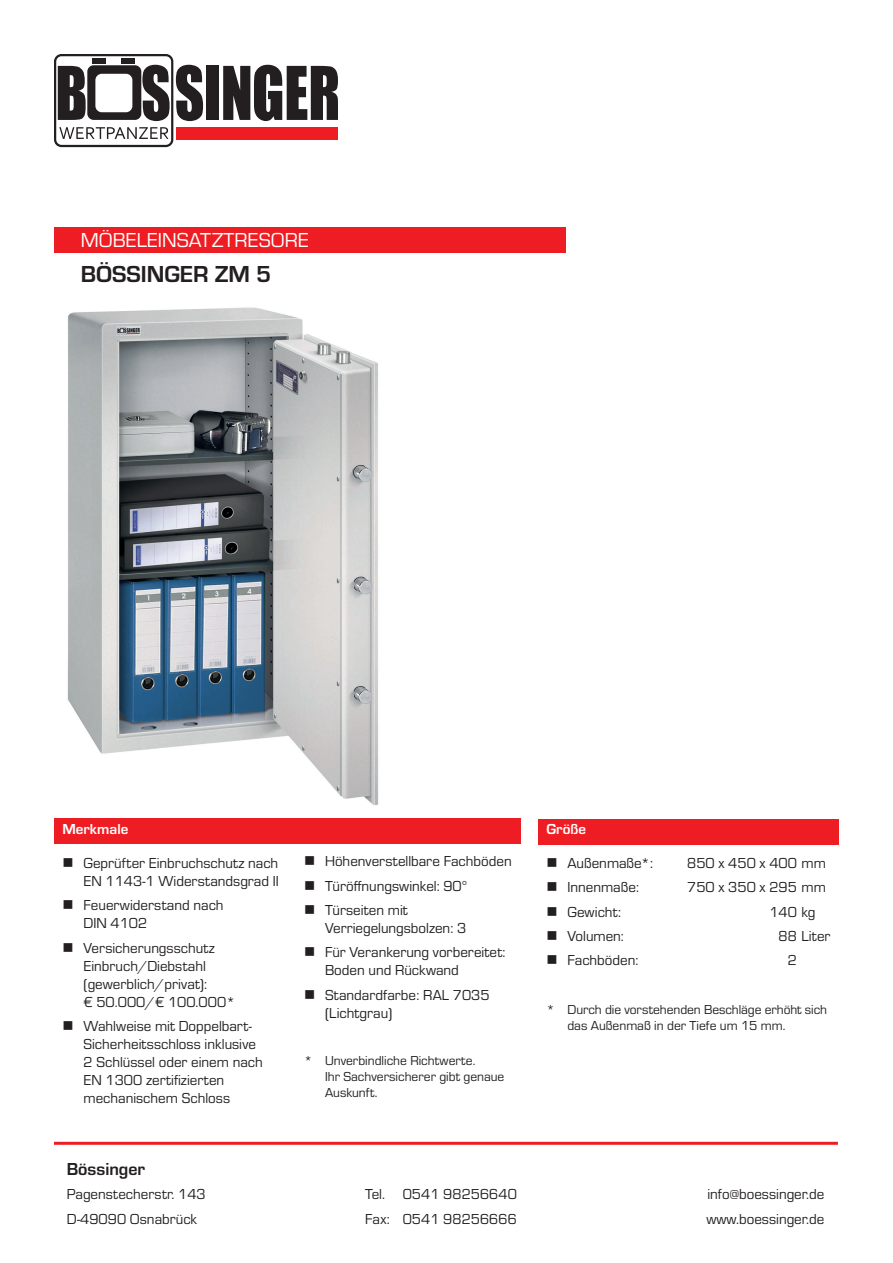
<style>
.page{position:relative;width:893px;height:1263px;background:#fff}
.page>*{position:absolute;margin:0;border:0;box-sizing:border-box;transform-origin:0 0}
.t1{font:700 24px "Eurostile";color:#231f20}
.t2{font:21px "Eurostile";color:#fff}
.t3{font:700 18px "Eurostile";color:#231f20}
.t4{font:15px/18px "Eurostile";color:#231f20}
.t5{font:700 15px "Eurostile";color:#fff}
.t6{font:13.5px/16.2px "Eurostile";color:#231f20}
</style>
<div class="page">
<div style="left:54px;top:819px;width:466px;height:25px;background:#ee1d23"></div>
<div style="left:538px;top:819px;width:301px;height:25px;background:#ee1d23"></div>
<div style="left:54px;top:227px;width:512px;height:26px;background:#ee1d23"></div>
<div style="left:206px;top:66px;width:13px;height:54px;background:#231f20"></div>
<svg style="left:223px;top:65px;width:115px;height:56px"></svg>
<svg style="left:54px;top:54px;width:149px;height:93px"></svg>
<div style="left:176px;top:127px;width:162px;height:12px;background:#ee1d23"></div>
<hr style="left:54px;top:1142px;width:784px;height:3px;background:#ee1d23">
<img style="left:67px;top:307px;width:312px;height:499px">
<h2 class="t2" style="left:81px;top:226px;width:229px">MÖBELEINSATZTRESORE</h2>
<h1 class="t1" style="left:81px;top:256px;width:192px">BÖSSINGER ZM 5</h1>
<p class="t5" style="left:63px;top:819px;width:67px">Merkmale</p>
<p class="t4" style="left:63px;top:853px;width:218px;text-align:right">■ Geprüfter Einbruchschutz nach<br>EN 1143-1 Widerstandsgrad II</p>
<p class="t4" style="left:84px;top:895px;width:142px;text-indent:-21px">■ Feuerwiderstand nach<br>DIN 4102</p>
<p class="t4" style="left:84px;top:938px;width:153px;text-indent:-21px">■ Versicherungsschutz<br>Einbruch/Diebstahl (gewerblich/privat):<br>€ 50.000/€ 100.000*</p>
<p class="t4" style="left:84px;top:1016px;width:181px;text-indent:-21px">■ Wahlweise mit Doppelbart-<br>Sicherheitsschloss inklusive<br>2 Schlüssel oder einem nach<br>EN 1300 zertifizierten mechanischem Schloss</p>
<p class="t4" style="left:304px;top:852px;width:209px">■ Höhenverstellbare Fachböden</p>
<p class="t4" style="left:304px;top:876px;width:165px">■ Türöffnungswinkel: 90°</p>
<p class="t4" style="left:325px;top:900px;width:143px;text-indent:-21px">■ Türseiten mit<br>Verriegelungsbolzen: 3</p>
<p class="t4" style="left:325px;top:943px;width:182px;text-indent:-21px">■ Für Verankerung vorbereitet:<br>Boden und Rückwand</p>
<p class="t4" style="left:325px;top:985px;width:166px;text-indent:-21px">■ Standardfarbe: RAL 7035 (Lichtgrau)</p>
<p class="t6" style="left:325px;top:1051px;width:181px;text-indent:-21px">* Unverbindliche Richtwerte.<br>Ihr Sachversicherer gibt genaue<br>Auskunft.</p>
<p class="t5" style="left:546px;top:819px;width:41px">Größe</p>
<p class="t4" style="left:546px;top:853px;width:108px">■ Außenmaße*:</p>
<p class="t4" style="left:687px;top:853px;width:140px">850 x 450 x 400 mm</p>
<p class="t4" style="left:546px;top:877px;width:94px">■ Innenmaße:</p>
<p class="t4" style="left:687px;top:877px;width:140px">750 x 350 x 295 mm</p>
<p class="t4" style="left:546px;top:902px;width:76px">■ Gewicht:</p>
<p class="t4" style="left:769px;top:902px;width:48px">140 kg</p>
<p class="t4" style="left:546px;top:926px;width:79px">■ Volumen:</p>
<p class="t4" style="left:779px;top:926px;width:53px">88 Liter</p>
<p class="t4" style="left:546px;top:951px;width:93px">■ Fachböden:</p>
<p class="t4" style="left:788px;top:951px;width:11px">2</p>
<p class="t6" style="left:567px;top:1001px;width:261px;text-indent:-21px">* Durch die vorstehenden Beschläge erhöht sich das Außenmaß in der Tiefe um 15 mm.</p>
<p class="t3" style="left:67px;top:1156px;width:80px">Bössinger</p>
<p class="t4" style="left:67px;top:1185px;width:140px">Pagenstecherstr. 143</p>
<p class="t4" style="left:365px;top:1185px;width:153px">Tel. 0541 98256640</p>
<p class="t4" style="left:707px;top:1185px;width:118px">info@boessinger.de</p>
<p class="t4" style="left:67px;top:1209px;width:132px">D-49090 Osnabrück</p>
<p class="t4" style="left:365px;top:1209px;width:153px">Fax: 0541 98256666</p>
<p class="t4" style="left:706px;top:1209px;width:119px">www.boessinger.de</p>
</div>
